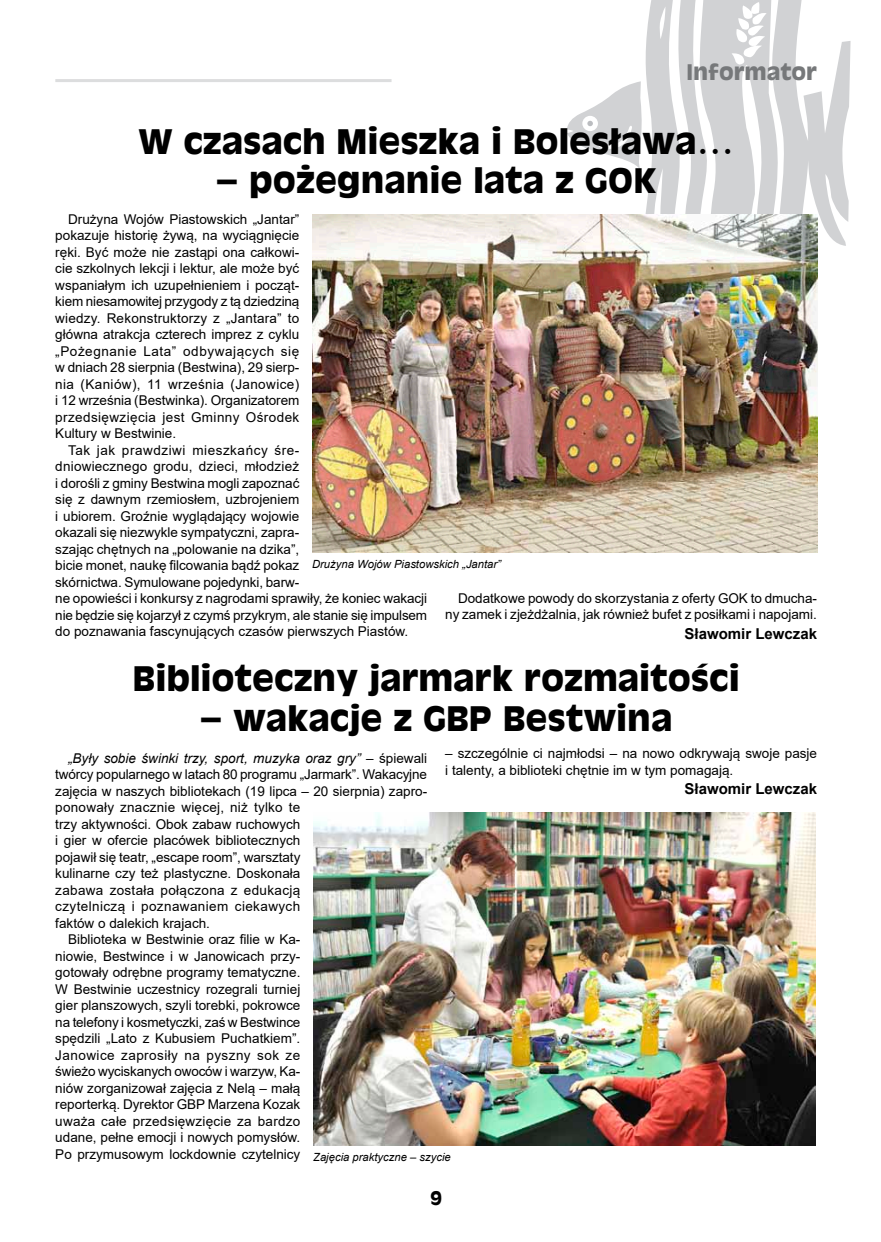
<style>
.page{position:relative;width:881px;height:1242px;background:#fff}
.page>*{position:absolute;margin:0;border:0;box-sizing:border-box;transform-origin:0 0}
.t1{font:700 33px "Antique Olive";color:#000}
.t2{font:700 21px "Antique Olive";color:#76787a}
.t3{font:700 18px "Antique Olive";color:#000}
.t4{font:700 15px "Arial";color:#000}
.t5{font:13.5px/16.5px "Arial";color:#000}
.t6{font:13.5px "Arial";letter-spacing:.03em;color:#000}
.t7{font:italic 13.5px "Arial";color:#000}
.t8{font:13.5px "Arial";letter-spacing:.02em;color:#000}
.t9{font:13.5px "Arial";letter-spacing:.025em;color:#000}
.t10{font:italic 11.25px "Arial";color:#000}
.s1{font-style:normal}
</style>
<div class="page">
<hr style="left:55px;top:79px;width:336px;height:3px;background:#dcddde">
<svg style="left:567px;top:0;width:283px;height:339px"></svg>
<img style="left:312px;top:214px;width:504px;height:339px">
<img style="left:313px;top:812px;width:502px;height:333px">
<h2 class="t2" style="left:686px;top:58px;width:132px">Informator</h2>
<h1 class="t1" style="left:138px;top:119px;width:597px">W czasach Mieszka i Bolesława…</h1>
<h1 class="t1" style="left:216px;top:159px;width:441px">– pożegnanie lata z GOK</h1>
<p class="t5" style="left:55px;top:211px;width:245px;text-align:justify;text-indent:13px">Drużyna Wojów Piastowskich „Jantar” pokazuje historię żywą, na wyciągnięcie ręki. Być może nie zastąpi ona całkowi&shy;cie szkolnych lekcji i lektur, ale może być wspaniałym ich uzupełnieniem i począt&shy;kiem niesamowitej przygody z tą dziedziną wiedzy. Rekonstruktorzy z „Jantara” to główna atrakcja czterech imprez z cyklu „Pożegnanie Lata” odbywających się w dniach 28 sierpnia (Bestwina), 29 sierp&shy;nia (Kaniów), 11 września (Janowice) i 12 września (Bestwinka). Organizatorem przedsięwzięcia jest Gminny Ośrodek Kultury w Bestwinie.</p>
<p class="t5" style="left:55px;top:442px;width:373px;text-indent:13px">Tak jak prawdziwi mieszkańcy śre-<br>dniowiecznego grodu, dzieci, młodzież<br>i dorośli z gminy Bestwina mogli zapoznać<br>się z dawnym rzemiosłem, uzbrojeniem<br>i ubiorem. Groźnie wyglądający wojowie<br>okazali się niezwykle sympatyczni, zapra-<br>szając chętnych na „polowanie na dzika”,<br>bicie monet, naukę filcowania bądź pokaz<br>skórnictwa. Symulowane pojedynki, barw-<br>ne opowieści i konkursy z nagrodami sprawiły, że koniec wakacji nie będzie się kojarzył z czymś przykrym, ale stanie się impulsem do poznawania fascynujących czasów pierwszych Piastów.</p>
<p class="t10" style="left:312px;top:557px;width:190px">Drużyna Wojów Piastowskich „Jantar”</p>
<p class="t5" style="left:445px;top:589px;width:373px;text-align:right">Dodatkowe powody do skorzystania z oferty GOK to dmucha&shy;ny zamek i zjeżdżalnia, jak również bufet z posiłkami i napojami.</p>
<p class="t4" style="left:684px;top:623px;width:134px">Sławomir Lewczak</p>
<h1 class="t1" style="left:133px;top:657px;width:608px">Biblioteczny jarmark rozmaitości</h1>
<h1 class="t1" style="left:200px;top:696px;width:473px">– wakacje z GBP Bestwina</h1>
<p class="t7" style="left:68px;top:749px;width:360px">„Były sobie świnki trzy, sport, muzyka oraz gry” <span class="s1">– śpiewali</span></p>
<p class="t5" style="left:55px;top:766px;width:373px">twórcy popularnego w latach 80 programu „Jarmark”. Wakacyjne</p>
<p class="t5" style="left:55px;top:782px;width:373px">zajęcia w naszych bibliotekach (19 lipca – 20 sierpnia) zapro-</p>
<p class="t8" style="left:55px;top:798px;width:246px">ponowały znacznie więcej, niż tylko te</p>
<p class="t5" style="left:55px;top:815px;width:246px">trzy aktywności. Obok zabaw ruchowych</p>
<p class="t5" style="left:55px;top:832px;width:246px">i gier w ofercie placówek bibliotecznych</p>
<p class="t5" style="left:55px;top:848px;width:246px">pojawił się teatr, „escape room”, warsztaty</p>
<p class="t5" style="left:55px;top:865px;width:246px">kulinarne czy też plastyczne. Doskonała</p>
<p class="t9" style="left:55px;top:880px;width:246px">zabawa została połączona z edukacją</p>
<p class="t6" style="left:55px;top:897px;width:246px">czytelniczą i poznawaniem ciekawych</p>
<p class="t5" style="left:55px;top:914px;width:156px">faktów o dalekich krajach.</p>
<p class="t5" style="left:68px;top:931px;width:234px">Biblioteka w Bestwinie oraz filie w Ka-</p>
<p class="t5" style="left:55px;top:947px;width:246px">niowie, Bestwince i w Janowicach przy-</p>
<p class="t5" style="left:55px;top:964px;width:246px">gotowały odrębne programy tematyczne.</p>
<p class="t5" style="left:55px;top:980px;width:246px">W Bestwinie uczestnicy rozegrali turniej</p>
<p class="t5" style="left:55px;top:997px;width:246px">gier planszowych, szyli torebki, pokrowce</p>
<p class="t5" style="left:55px;top:1013px;width:246px">na telefony i kosmetyczki, zaś w Bestwince</p>
<p class="t5" style="left:55px;top:1030px;width:246px">spędzili „Lato z Kubusiem Puchatkiem”.</p>
<p class="t6" style="left:55px;top:1045px;width:246px">Janowice zaprosiły na pyszny sok ze</p>
<p class="t5" style="left:55px;top:1063px;width:246px">świeżo wyciskanych owoców i warzyw, Ka-</p>
<p class="t5" style="left:55px;top:1079px;width:246px">niów zorganizował zajęcia z Nelą – małą</p>
<p class="t5" style="left:55px;top:1096px;width:246px">reporterką. Dyrektor GBP Marzena Kozak</p>
<p class="t5" style="left:55px;top:1112px;width:246px">uważa całe przedsięwzięcie za bardzo</p>
<p class="t5" style="left:55px;top:1129px;width:246px">udane, pełne emocji i nowych pomysłów.</p>
<p class="t5" style="left:55px;top:1145px;width:246px">Po przymusowym lockdownie czytelnicy</p>
<p class="t5" style="left:445px;top:745px;width:373px">– szczególnie ci najmłodsi – na nowo odkrywają swoje pasje i talenty, a biblioteki chętnie im w tym pomagają.</p>
<p class="t4" style="left:684px;top:778px;width:134px">Sławomir Lewczak</p>
<p class="t10" style="left:313px;top:1149px;width:139px">Zajęcia praktyczne – szycie</p>
<h3 class="t3" style="left:430px;top:1186px;width:13px">9</h3>
</div>
